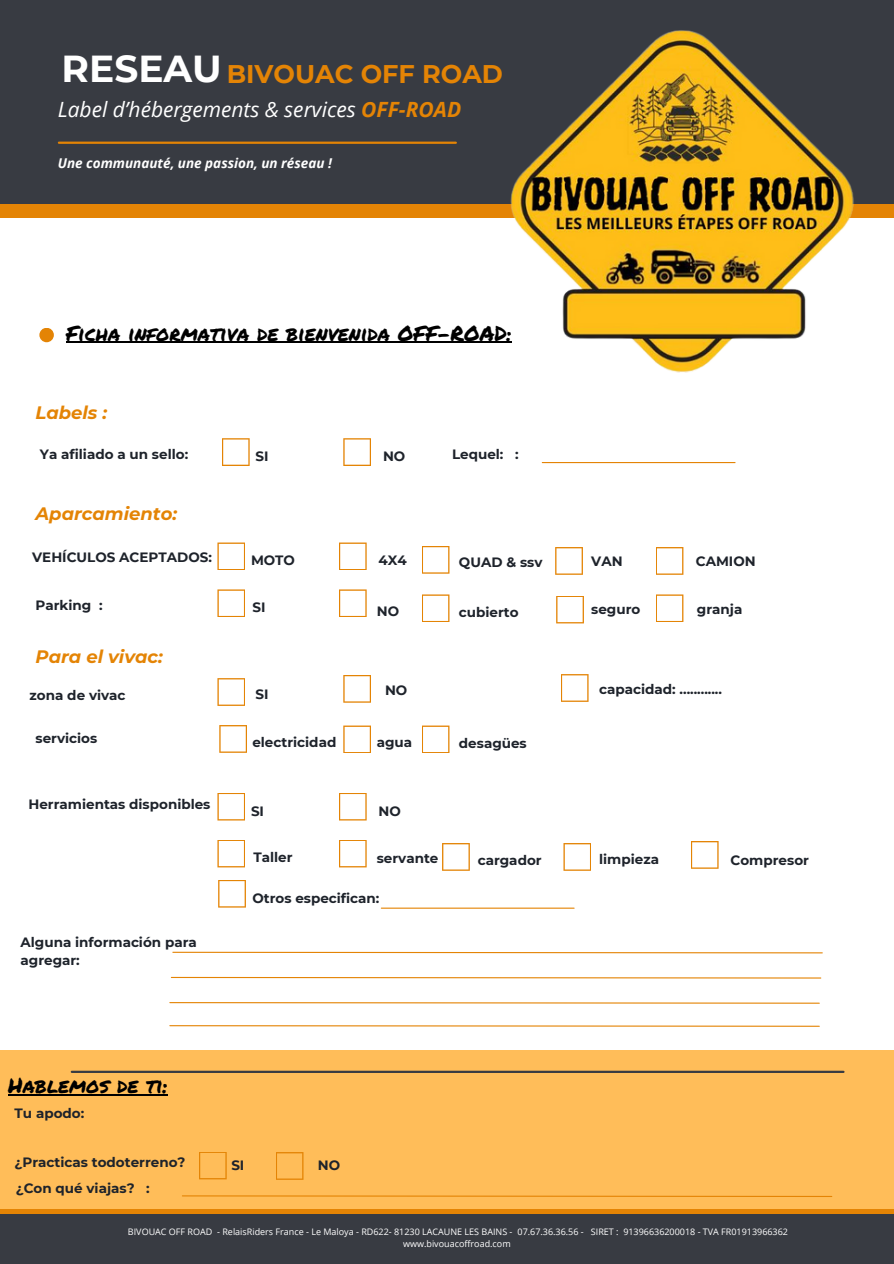
<style>
.page{position:relative;width:894px;height:1264px;background:#fff}
.page>*{position:absolute;margin:0;border:0;box-sizing:border-box;transform-origin:0 0}
.t1{font:700 37.5px "Montserrat";color:#fff}
.t2{font:700 25.5px "Montserrat";color:#e48405}
.t3{font:21px "Permanent Marker";color:#000}
.t4{font:italic 21px "Open Sans";color:#fff}
.t5{font:italic 700 18px "Montserrat";color:#e48405}
.t6{font:700 13.5px/18px "Montserrat";color:#1e232b}
.t7{font:italic 700 13.5px "Open Sans";color:#fff}
.t8{font:9px "Open Sans";color:#fff}
.s1{font-weight:700;color:#e48405}
</style>
<div class="page">
<div style="left:0;top:0;width:893px;height:204px;background:#383b42"></div>
<div style="left:0;top:204px;width:893px;height:14px;background:#e48405"></div>
<div style="left:0;top:1214px;width:893px;height:49px;background:#383b42"></div>
<div style="left:0;top:1200px;width:893px;height:14px;background:#e48405"></div>
<div style="left:0;top:1050px;width:893px;height:159px;background:#ffbd59"></div>
<hr style="left:59px;top:142px;width:396px;height:2px;background:#e48405">
<hr style="left:72px;top:1070px;width:771px;height:2px;background:#383b42">
<div style="left:39px;top:328px;width:15px;height:14px;background:#e48405;border-radius:50%"></div>
<hr style="left:66px;top:342px;width:446px;height:1px;background:#000">
<svg style="left:222px;top:438px;width:27px;height:28px"></svg>
<svg style="left:343px;top:438px;width:28px;height:28px"></svg>
<hr style="left:542px;top:462px;width:192px;height:1px;background:#e48405">
<svg style="left:217px;top:542px;width:28px;height:28px"></svg>
<svg style="left:339px;top:542px;width:27px;height:28px"></svg>
<svg style="left:217px;top:589px;width:28px;height:28px"></svg>
<svg style="left:339px;top:589px;width:27px;height:28px"></svg>
<svg style="left:422px;top:594px;width:27px;height:28px"></svg>
<svg style="left:556px;top:596px;width:27px;height:27px"></svg>
<svg style="left:656px;top:594px;width:27px;height:28px"></svg>
<svg style="left:217px;top:793px;width:28px;height:27px"></svg>
<svg style="left:339px;top:793px;width:27px;height:27px"></svg>
<svg style="left:217px;top:840px;width:28px;height:27px"></svg>
<svg style="left:339px;top:840px;width:27px;height:27px"></svg>
<svg style="left:442px;top:843px;width:27px;height:27px"></svg>
<svg style="left:563px;top:843px;width:28px;height:27px"></svg>
<svg style="left:691px;top:841px;width:27px;height:27px"></svg>
<svg style="left:218px;top:880px;width:28px;height:27px"></svg>
<hr style="left:381px;top:907px;width:193px;height:1px;background:#e48405">
<svg style="left:169px;top:1025px;width:651px;height:2px"></svg>
<svg style="left:199px;top:1152px;width:28px;height:27px"></svg>
<svg style="left:276px;top:1152px;width:27px;height:27px"></svg>
<hr style="left:8px;top:1094px;width:160px;height:1px;background:#000">
<svg style="left:182px;top:1195px;width:650px;height:2px"></svg>
<svg style="left:422px;top:546px;width:27px;height:27px"></svg>
<svg style="left:555px;top:547px;width:27px;height:28px"></svg>
<svg style="left:217px;top:678px;width:28px;height:28px"></svg>
<svg style="left:561px;top:674px;width:27px;height:28px"></svg>
<svg style="left:219px;top:725px;width:28px;height:27px"></svg>
<svg style="left:343px;top:725px;width:28px;height:28px"></svg>
<svg style="left:422px;top:725px;width:27px;height:28px"></svg>
<svg style="left:172px;top:951px;width:651px;height:3px"></svg>
<svg style="left:170px;top:976px;width:651px;height:3px"></svg>
<svg style="left:169px;top:1002px;width:651px;height:2px"></svg>
<img style="left:501px;top:30px;width:353px;height:343px">
<svg style="left:656px;top:547px;width:27px;height:28px"></svg>
<svg style="left:343px;top:675px;width:28px;height:27px"></svg>
<h1 class="t1" style="left:62px;top:46px;width:162px">RESEAU</h1>
<p class="t2" style="left:227px;top:58px;width:278px">BIVOUAC OFF ROAD</p>
<p class="t4" style="left:58px;top:94px;width:405px">Label d’hébergements &amp; services <span class="s1">OFF-ROAD</span></p>
<h2 class="t7" style="left:58px;top:154px;width:275px">Une communauté, une passion, un réseau !</h2>
<p class="t3" style="left:66px;top:317px;width:447px">Ficha informativa de bienvenida OFF-ROAD:</p>
<h6 class="t5" style="left:36px;top:401px;width:73px">Labels :</h6>
<p class="t6" style="left:40px;top:445px;width:150px">Ya afiliado a un sello:</p>
<h5 class="t6" style="left:255px;top:447px;width:15px">SI</h5>
<h3 class="t6" style="left:452px;top:445px;width:68px">Lequel: :</h3>
<p class="t6" style="left:383px;top:447px;width:24px">NO</p>
<h6 class="t5" style="left:36px;top:503px;width:143px">Aparcamiento:</h6>
<p class="t6" style="left:32px;top:548px;width:181px">VEHÍCULOS ACEPTADOS:</p>
<h6 class="t6" style="left:251px;top:551px;width:46px">MOTO</h6>
<h6 class="t6" style="left:378px;top:551px;width:30px">4X4</h6>
<h5 class="t6" style="left:36px;top:596px;width:68px">Parking :</h5>
<h6 class="t6" style="left:252px;top:598px;width:15px">SI</h6>
<h6 class="t6" style="left:376px;top:602px;width:24px">NO</h6>
<h6 class="t6" style="left:459px;top:603px;width:61px">cubierto</h6>
<h6 class="t6" style="left:591px;top:600px;width:51px">seguro</h6>
<h6 class="t6" style="left:696px;top:600px;width:47px">granja</h6>
<h6 class="t6" style="left:459px;top:553px;width:85px">QUAD &amp; ssv</h6>
<h6 class="t6" style="left:695px;top:552px;width:61px">CAMION</h6>
<h6 class="t6" style="left:591px;top:552px;width:33px">VAN</h6>
<p class="t5" style="left:36px;top:645px;width:129px">Para el vivac:</p>
<p class="t6" style="left:30px;top:686px;width:97px">zona de vivac</p>
<p class="t6" style="left:599px;top:679px;width:124px">capacidad: ............</p>
<p class="t6" style="left:36px;top:729px;width:63px">servicios</p>
<p class="t6" style="left:252px;top:732px;width:85px">electricidad</p>
<p class="t6" style="left:376px;top:732px;width:37px">agua</p>
<h4 class="t6" style="left:459px;top:734px;width:69px">desagües</h4>
<p class="t6" style="left:255px;top:685px;width:15px">SI</p>
<h6 class="t6" style="left:385px;top:681px;width:24px">NO</h6>
<p class="t6" style="left:28px;top:795px;width:183px">Herramientas disponibles</p>
<h6 class="t6" style="left:251px;top:801px;width:15px">SI</h6>
<p class="t6" style="left:378px;top:801px;width:24px">NO</p>
<h6 class="t6" style="left:253px;top:848px;width:41px">Taller</h6>
<p class="t6" style="left:376px;top:849px;width:63px">servante</p>
<p class="t6" style="left:477px;top:850px;width:65px">cargador</p>
<h5 class="t6" style="left:599px;top:850px;width:61px">limpieza</h5>
<p class="t6" style="left:730px;top:850px;width:80px">Compresor</p>
<p class="t6" style="left:252px;top:889px;width:128px">Otros especifican:</p>
<h3 class="t6" style="left:21px;top:933px;width:178px">Alguna información para agregar:</h3>
<p class="t3" style="left:8px;top:1070px;width:161px">Hablemos de ti:</p>
<p class="t6" style="left:15px;top:1104px;width:71px">Tu apodo:</p>
<p class="t6" style="left:15px;top:1153px;width:172px">¿Practicas todoterreno?</p>
<p class="t6" style="left:231px;top:1156px;width:15px">SI</p>
<p class="t6" style="left:318px;top:1156px;width:24px">NO</p>
<p class="t6" style="left:16px;top:1179px;width:135px">¿Con qué viajas? :</p>
<p class="t8" style="left:128px;top:1225px;width:661px">BIVOUAC OFF ROAD - RelaisRiders France - Le Maloya - RD622- 81230 LACAUNE LES BAINS - 07.67.36.36.56 - SIRET : 91396636200018 - TVA FR01913966362</p>
<p class="t8" style="left:403px;top:1237px;width:109px">www.bivouacoffroad.com</p>
</div>
